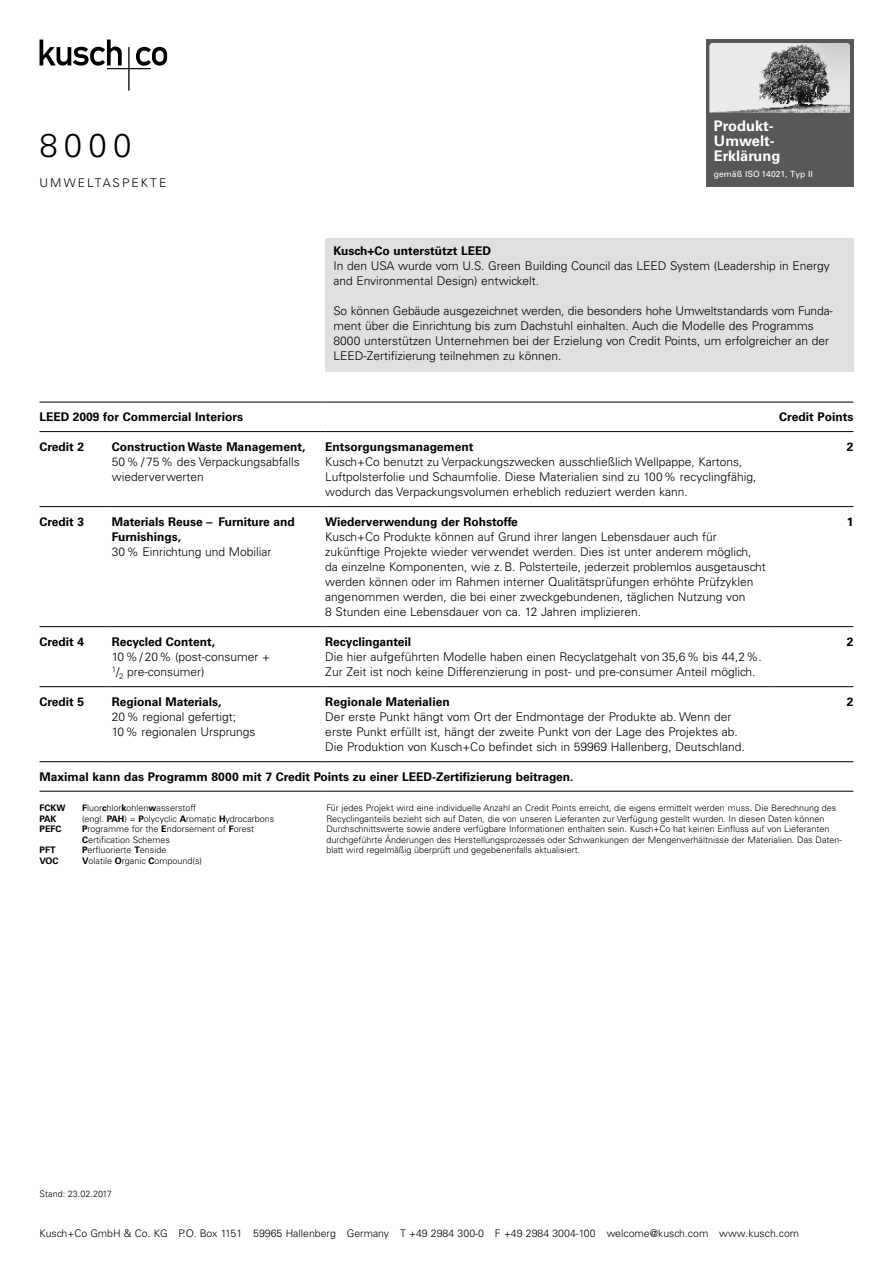
<style>
.page{position:relative;width:893px;height:1263px;background:#fff}
.page>*{position:absolute;margin:0;border:0;box-sizing:border-box;transform-origin:0 0}
.t1{font:300 33px "Univers LT";color:#000}
.t2{font:700 14.7px/14.7px "Univers LT";color:#fff}
.t3{font:300 12px/15px "Univers LT";color:#000}
.t4{font:700 12px/15px "Univers LT";color:#000}
.t5{font:300 12px "Univers LT";letter-spacing:.175em;color:#000}
.t6{font:300 10.5px "Univers LT";color:#000}
.t7{font:300 9px/10.5px "Univers LT";color:#000}
.t8{font:700 9px "Univers LT";color:#000}
.t9{font:8.55px "Univers LT";color:#fff}
.s1{font-weight:700}
</style>
<div class="page">
<svg style="left:40px;top:40px;width:127px;height:51px"></svg>
<div style="left:706px;top:40px;width:147px;height:147px;background:#58585a"></div>
<img style="left:710px;top:43px;width:140px;height:70px">
<div style="left:325px;top:238px;width:528px;height:134px;background:#dfe0e1"></div>
<hr style="left:40px;top:402px;width:72px;height:1px;background:#000">
<hr style="left:112px;top:402px;width:213px;height:1px;background:#000">
<hr style="left:325px;top:402px;width:449px;height:1px;background:#000">
<hr style="left:774px;top:402px;width:79px;height:1px;background:#000">
<hr style="left:40px;top:431px;width:72px;height:1px;background:#000">
<hr style="left:112px;top:431px;width:213px;height:1px;background:#000">
<hr style="left:325px;top:431px;width:449px;height:1px;background:#000">
<hr style="left:774px;top:431px;width:79px;height:1px;background:#000">
<hr style="left:40px;top:506px;width:72px;height:1px;background:#000">
<hr style="left:112px;top:506px;width:213px;height:1px;background:#000">
<hr style="left:325px;top:506px;width:449px;height:1px;background:#000">
<hr style="left:774px;top:506px;width:79px;height:1px;background:#000">
<hr style="left:40px;top:626px;width:72px;height:1px;background:#000">
<hr style="left:112px;top:626px;width:213px;height:1px;background:#000">
<hr style="left:325px;top:626px;width:449px;height:1px;background:#000">
<hr style="left:774px;top:626px;width:79px;height:1px;background:#000">
<hr style="left:40px;top:686px;width:72px;height:1px;background:#000">
<hr style="left:112px;top:686px;width:213px;height:1px;background:#000">
<hr style="left:325px;top:686px;width:449px;height:1px;background:#000">
<hr style="left:774px;top:686px;width:79px;height:1px;background:#000">
<hr style="left:40px;top:761px;width:72px;height:1px;background:#000">
<hr style="left:112px;top:761px;width:213px;height:1px;background:#000">
<hr style="left:325px;top:761px;width:449px;height:1px;background:#000">
<hr style="left:774px;top:761px;width:79px;height:1px;background:#000">
<hr style="left:40px;top:791px;width:72px;height:1px;background:#000">
<hr style="left:112px;top:791px;width:213px;height:1px;background:#000">
<hr style="left:325px;top:791px;width:449px;height:1px;background:#000">
<hr style="left:774px;top:791px;width:79px;height:1px;background:#000">
<h1 class="t1" style="left:40px;top:125px;width:94px">8000</h1>
<p class="t5" style="left:40px;top:175px;width:128px">Umweltaspekte</p>
<p class="t2" style="left:714px;top:119px;width:68px">Produkt-<br>Umwelt-<br>Erklärung</p>
<p class="t9" style="left:714px;top:169px;width:100px">gemäß ISO 14021, Typ II</p>
<p class="t4" style="left:333px;top:244px;width:159px">Kusch+Co unterstützt LEED</p>
<p class="t3" style="left:333px;top:259px;width:307px">I n den USA wurde vom U .S. G reen Building Council das LEE</p>
<p class="t3" style="left:658px;top:259px;width:173px">D System (Leadership in Energy</p>
<p class="t3" style="left:333px;top:274px;width:207px">and Environmental Design) entwickelt.</p>
<p class="t3" style="left:333px;top:304px;width:501px">So können Gebäude ausgezeichnet werden, die besonders hohe U mweltstandards vom Funda&shy;ment über die Einrichtung bis zum Dachstuhl einhalten. Auch die Modelle des Programms 8000 unterstützen U nternehmen bei der Erzielung von Credit Points, um erfolgreicher an der LEED-Zertifizierung teilnehmen zu können.</p>
<p class="t4" style="left:40px;top:410px;width:205px">LEED 2009 for Commercial Interiors</p>
<p class="t4" style="left:779px;top:410px;width:76px">Credit Points</p>
<p class="t4" style="left:40px;top:439px;width:46px">Credit 2</p>
<p class="t4" style="left:112px;top:440px;width:195px">Construction Waste Management,</p>
<p class="t3" style="left:112px;top:455px;width:189px">50% / 75% des Verpackungsabfalls wiederverwerten</p>
<p class="t4" style="left:847px;top:439px;width:8px">2</p>
<p class="t4" style="left:325px;top:440px;width:150px">Entsorgungsmanagement</p>
<p class="t3" style="left:325px;top:455px;width:433px">Kusch+Co benutzt zu Verpackungszwecken ausschließlich Wellpappe, Kartons,<br>Luftpolsterfolie und Schaumfolie. Diese Materialien sind zu 100% recyclingfähig, wodurch das Verpackungsvolumen erheblich reduziert werden kann.</p>
<p class="t4" style="left:40px;top:514px;width:46px">Credit 3</p>
<p class="t4" style="left:112px;top:514px;width:185px">Materials Reuse – Furniture and<br>Furnishings,</p>
<p class="t3" style="left:112px;top:544px;width:161px">30% Einrichtung und Mobiliar</p>
<p class="t4" style="left:40px;top:634px;width:46px">Credit 4</p>
<p class="t4" style="left:112px;top:635px;width:105px">Recycled Content,</p>
<p class="t3" style="left:112px;top:650px;width:160px">10% / 20% (post-consumer +<br><sup>1</sup>/<sub>2</sub> pre-consumer)</p>
<p class="t4" style="left:40px;top:694px;width:46px">Credit 5</p>
<p class="t4" style="left:112px;top:695px;width:111px">Regional Materials,</p>
<p class="t3" style="left:112px;top:710px;width:145px">20% regional gefertigt;<br>10% regionalen U rsprungs</p>
<p class="t4" style="left:325px;top:515px;width:194px">Wiederverwendung der Rohstoffe</p>
<p class="t3" style="left:325px;top:530px;width:442px">Kusch+Co Produkte können auf Grund ihrer langen Lebensdauer auch für zukünftige Projekte wieder verwendet werden. Dies ist unter anderem möglich, da einzelne Komponenten, wie z.B. Polsterteile, jederzeit problemlos ausgetauscht werden können oder im Rahmen interner Qualitätsprüfungen erhöhte Prüfzyklen angenommen werden, die bei einer zweckgebundenen, täglichen N utzung von<br>8 Stunden eine Lebensdauer von ca. 12 Jahren implizieren.</p>
<p class="t4" style="left:325px;top:635px;width:87px">Recyclinganteil</p>
<p class="t3" style="left:325px;top:650px;width:438px">Die hier aufgeführten Modelle haben einen Recyclatgehalt von 35,6% bis 44,2%.<br>Zur Zeit ist noch keine Differenzierung in post- und pre-consumer Anteil möglich.</p>
<p class="t4" style="left:325px;top:695px;width:126px">Regionale Materialien</p>
<p class="t3" style="left:325px;top:710px;width:421px">Der erste Punkt hängt vom Ort der Endmontage der Produkte ab. Wenn der erste Punkt erfüllt ist, hängt der zweite Punkt von der Lage des Projektes ab.<br>Die Produktion von Kusch+Co befindet sich in 59969 Hallenberg, Deutschland.</p>
<p class="t4" style="left:847px;top:514px;width:8px">1</p>
<p class="t4" style="left:847px;top:634px;width:8px">2</p>
<p class="t4" style="left:847px;top:694px;width:8px">2</p>
<p class="t4" style="left:40px;top:769px;width:535px">Maximal kann das Programm 8000 mit 7 Credit Points zu einer LEED-Zertifizierung beitragen.</p>
<p class="t8" style="left:40px;top:803px;width:28px">FCKW</p>
<p class="t7" style="left:82px;top:803px;width:116px"><span class="s1">F</span>luor<span class="s1">c</span>hlor<span class="s1">k</span>ohlen<span class="s1">w</span>asserstoff</p>
<p class="t8" style="left:40px;top:813px;width:19px">PAK</p>
<p class="t7" style="left:82px;top:813px;width:194px">(engl. <span class="s1">PAH</span>) = <span class="s1">P</span>olycyclic <span class="s1">A</span>romatic <span class="s1">H</span>ydrocarbons</p>
<p class="t8" style="left:40px;top:824px;width:24px">PEFC</p>
<p class="t7" style="left:82px;top:824px;width:174px"><span class="s1">P</span>rogramme for the <span class="s1">E</span>ndorsement of <span class="s1">F</span>orest<br><span class="s1">C</span>ertification Schemes</p>
<p class="t8" style="left:40px;top:845px;width:18px">PFT</p>
<p class="t7" style="left:82px;top:845px;width:86px"><span class="s1">P</span>erfluorierte <span class="s1">T</span>enside</p>
<p class="t8" style="left:40px;top:855px;width:21px">VOC</p>
<p class="t7" style="left:82px;top:855px;width:122px"><span class="s1">V</span>olatile <span class="s1">O</span>rganic <span class="s1">C</span>ompound(s)</p>
<p class="t7" style="left:326px;top:803px;width:517px">Für jedes Projekt wird eine individuelle Anzahl an Credit Points erreicht, die eigens ermittelt werden muss. Die Berechnung des Recyclinganteils bezieht sich auf Daten, die von unseren Lieferanten zur Verfügung gestellt wurden. I n diesen Daten können Durchschnittswerte sowie andere verfügbare I nformationen enthalten sein. Kusch+Co hat keinen Einfluss auf von Lieferanten durchgeführte Änderungen des H erstellungsprozesses oder Schwankungen der Mengenverhältnisse der Materialien. Das Daten&shy;blatt wird regelmäßig überprüft und gegebenenfalls aktualisiert.</p>
<p class="t7" style="left:40px;top:1189px;width:74px">Stand: 23.02.2017</p>
<p class="t6" style="left:40px;top:1226px;width:357px">Kusch+Co GmbH &amp; Co. KG P.O. Box 1151 59965 Hallenberg Germany T</p>
<p class="t6" style="left:409px;top:1226px;width:392px">+49 2984 300-0 F +49 2984 3004-100 welcome@kusch.com www.kusch.com</p>
</div>
